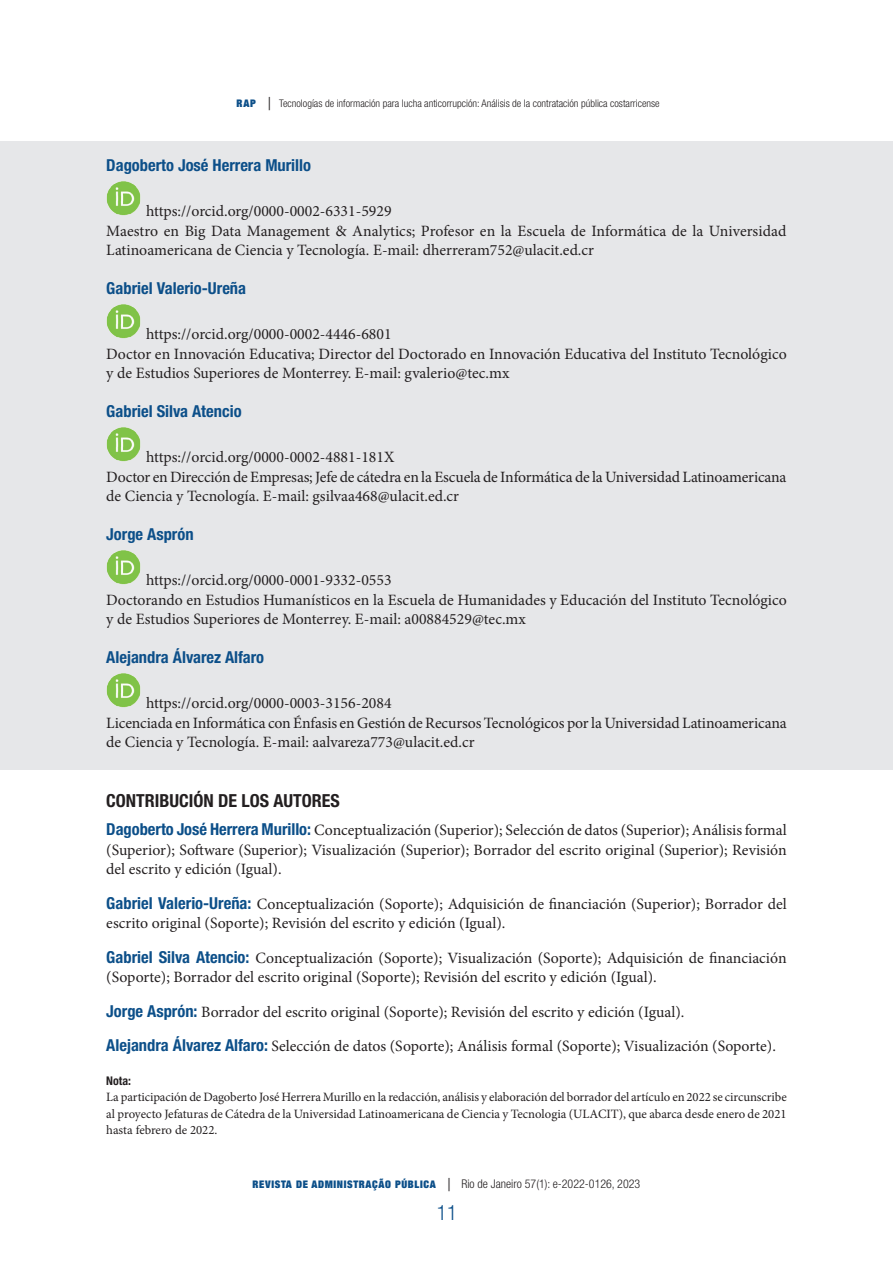
<style>
.page{position:relative;width:893px;height:1263px;background:#fff}
.page>*{position:absolute;margin:0;border:0;box-sizing:border-box;transform-origin:0 0}
.t1{font:300 condensed 21px "Helvetica Neue LT Std";color:#0c4f89}
.t2{font:700 condensed 18px "Helvetica Neue LT Std";color:#231f20}
.t3{font:700 condensed 16.5px "Helvetica Neue LT Std";color:#0c4f89}
.t4{font:15.75px/19.5px "Minion Pro";color:#231f20}
.t5{font:12.75px/16.5px "Minion Pro";color:#231f20;text-align:justify}
.t6{font:300 condensed 12px "Helvetica Neue LT Std";color:#231f20}
.t7{font:700 condensed 12px "Helvetica Neue LT Std";color:#231f20}
.t8{font:300 condensed 10.5px "Helvetica Neue LT Std";color:#231f20}
.s1{font-family:"Helvetica Neue";font-weight:900;font-stretch:expanded;color:#0c4f89}
.s2{font-size:18px}
.s3{font-family:"Helvetica Neue LT Std";font-weight:700;font-stretch:condensed;font-size:16.5px;color:#0c4f89}
.s4{font-family:"Helvetica Neue";font-weight:900;font-stretch:expanded;font-size:10.5px;color:#0c4f89}
</style>
<div class="page">
<div style="left:0;top:141px;width:893px;height:629px;background:#e6e7e9"></div>
<img style="left:106px;top:181px;width:35px;height:35px">
<img style="left:106px;top:304px;width:35px;height:35px">
<img style="left:106px;top:427px;width:35px;height:35px">
<img style="left:106px;top:550px;width:35px;height:35px">
<img style="left:106px;top:673px;width:35px;height:35px">
<p class="t8" style="left:237px;top:98px;width:425px"><span class="s1">RAP</span> <span class="s2">|</span> Tecnologías de información para lucha anticorrupción: Análisis de la contratación pública costarricense</p>
<p class="t3" style="left:106px;top:155px;width:206px">Dagoberto José Herrera Murillo</p>
<p class="t4" style="left:106px;top:202px;width:682px;text-indent:40px">https://orcid.org/0000-0002-6331-5929<br>Maestro en Big Data Management &amp; Analytics; Profesor en la Escuela de Informática de la Universidad<br>Latinoamericana de Ciencia y Tecnología. E-mail: dherreram752@ulacit.ed.cr</p>
<p class="t3" style="left:106px;top:278px;width:141px">Gabriel Valerio-Ureña</p>
<p class="t4" style="left:106px;top:325px;width:682px;text-indent:40px">https://orcid.org/0000-0002-4446-6801<br>Doctor en Innovación Educativa; Director del Doctorado en Innovación Educativa del Instituto Tecnológico y de Estudios Superiores de Monterrey. E-mail: gvalerio@tec.mx</p>
<p class="t3" style="left:106px;top:401px;width:137px">Gabriel Silva Atencio</p>
<p class="t4" style="left:106px;top:448px;width:682px;text-indent:40px">https://orcid.org/0000-0002-4881-181X<br>Doctor en Dirección de Empresas; Jefe de cátedra en la Escuela de Informática de la Universidad Latinoamericana de Ciencia y Tecnología. E-mail: gsilvaa468@ulacit.ed.cr</p>
<p class="t3" style="left:106px;top:524px;width:89px">Jorge Asprón</p>
<p class="t4" style="left:106px;top:571px;width:682px;text-indent:40px">https://orcid.org/0000-0001-9332-0553<br>Doctorando en Estudios Humanísticos en la Escuela de Humanidades y Educación del Instituto Tecnológico y de Estudios Superiores de Monterrey. E-mail: a00884529@tec.mx</p>
<p class="t3" style="left:106px;top:647px;width:159px">Alejandra Álvarez Alfaro</p>
<p class="t4" style="left:106px;top:694px;width:682px;text-indent:40px">https://orcid.org/0000-0003-3156-2084<br>Licenciada en Informática con Énfasis en Gestión de Recursos Tecnológicos por la Universidad Latinoamericana de Ciencia y Tecnología. E-mail: aalvareza773@ulacit.ed.cr</p>
<p class="t2" style="left:106px;top:790px;width:235px">CONTRIBUCIÓN DE LOS AUTORES</p>
<p class="t4" style="left:106px;top:821px;width:682px;text-align:justify"><span class="s3">Dagoberto José Herrera Murillo:</span> Conceptualización (Superior); Selección de datos (Superior); Análisis formal (Superior); Software (Superior); Visualización (Superior); Borrador del escrito original (Superior); Revisión del escrito y edición (Igual).</p>
<p class="t4" style="left:106px;top:894px;width:682px"><span class="s3">Gabriel Valerio-Ureña:</span> Conceptualización (Soporte); Adquisición de financiación (Superior); Borrador del escrito original (Soporte); Revisión del escrito y edición (Igual).</p>
<p class="t4" style="left:106px;top:948px;width:682px"><span class="s3">Gabriel Silva Atencio:</span> Conceptualización (Soporte); Visualización (Soporte); Adquisición de financiación (Soporte); Borrador del escrito original (Soporte); Revisión del escrito y edición (Igual).</p>
<p class="t4" style="left:106px;top:995px;width:671px;line-height:34.5px"><span class="s3">Jorge Asprón:</span> Borrador del escrito original (Soporte); Revisión del escrito y edición (Igual).<br><span class="s3">Alejandra Álvarez Alfaro:</span> Selección de datos (Soporte); Análisis formal (Soporte); Visualización (Soporte).</p>
<p class="t7" style="left:106px;top:1073px;width:26px">Nota:</p>
<p class="t5" style="left:106px;top:1089px;width:682px">La participación de Dagoberto José Herrera Murillo en la redacción, análisis y elaboración del borrador del artículo en 2022 se circunscribe al proyecto Jefaturas de Cátedra de la Universidad Latinoamericana de Ciencia y Tecnologia (ULACIT), que abarca desde enero de 2021 hasta febrero de 2022.</p>
<p class="t6" style="left:253px;top:1176px;width:389px"><span class="s4">REVISTA DE ADMINISTRAÇÃO PÚBLICA</span> <span class="s2">|</span> Rio de Janeiro 57(1): e-2022-0126, 2023</p>
<h1 class="t1" style="left:437px;top:1200px;width:22px">11</h1>
</div>
